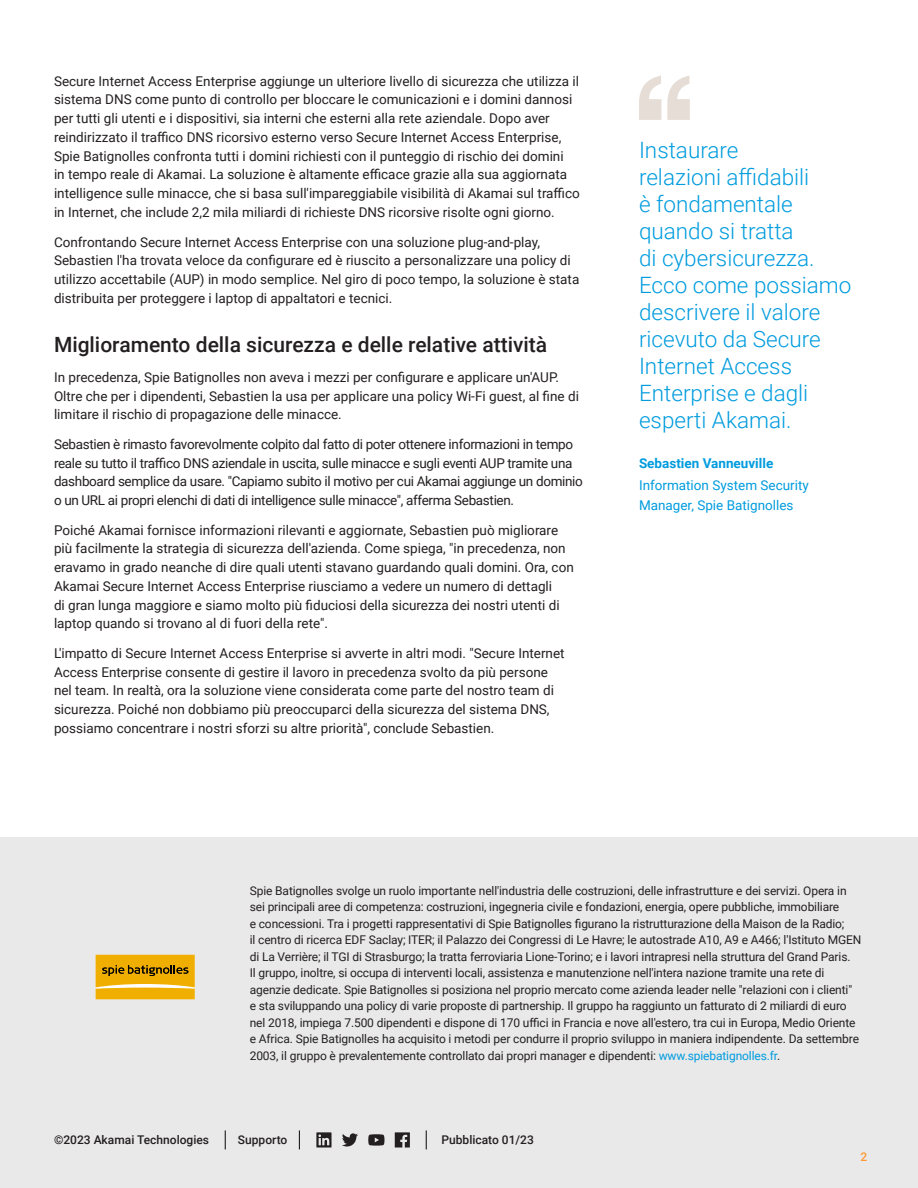
<style>
.page{position:relative;width:918px;height:1188px;background:#fff}
.page>*{position:absolute;margin:0;border:0;box-sizing:border-box;transform-origin:0 0}
.ACS___Pull_Quote{font:300 22.5px/27px "Roboto";color:#009cde}
.ACS___H1{font:500 21px "Roboto";color:#231f20}
.ACS___Body{font:13.5px/18.8px "Roboto";color:#231f20}
.ACS___Body-2{font:13.5px/18.8px "Roboto";letter-spacing:-.025em;color:#231f20}
.ACS___Pull_Quote_-_T{font:13.5px/19.5px "Roboto";color:#009cde}
.ACS___Pull_Quote_-_N{font:700 13.5px "Roboto";color:#009cde}
.ACS___Concluding_Par{font:12px/16.5px "Roboto";letter-spacing:-.01em;color:#231f20}
.ACS___Footer{font:500 12px "Roboto";color:#231f20}
.ACS___Concluding_Par-2{font:500 12px "Roboto";color:#231f20}
.t1{font:500 12px "Roboto";color:#f93}
.s1{color:#009cde}
</style>
<div class="page">
<svg style="left:639px;top:76px;width:51px;height:44px"></svg>
<div style="left:0;top:837px;width:918px;height:351px;background:#e9e9ea"></div>
<svg style="left:299px;top:1130px;width:1px;height:19px"></svg>
<svg style="left:225px;top:1130px;width:1px;height:19px"></svg>
<svg style="left:426px;top:1130px;width:1px;height:19px"></svg>
<svg style="left:368px;top:1134px;width:16px;height:12px"></svg>
<svg style="left:316px;top:1132px;width:16px;height:16px"></svg>
<svg style="left:395px;top:1132px;width:15px;height:16px"></svg>
<svg style="left:342px;top:1133px;width:16px;height:14px"></svg>
<svg style="left:96px;top:955px;width:99px;height:44px;background:#dfa711"></svg>
<p class="ACS___Body" style="left:54px;top:71px;width:527px">Secure Internet Access Enterprise aggiunge un ulteriore livello di sicurezza che utilizza il sistema DNS come punto di controllo per bloccare le comunicazioni e i domini dannosi per tutti gli utenti e i dispositivi, sia interni che esterni alla rete aziendale. Dopo aver reindirizzato il traffico DNS ricorsivo esterno verso Secure Internet Access Enterprise, Spie Batignolles confronta tutti i domini richiesti con il punteggio di rischio dei domini<br>in tempo reale di Akamai. La soluzione è altamente efficace grazie alla sua aggiornata intelligence sulle minacce, che si basa sull'impareggiabile visibilità di Akamai sul traffico in Internet, che include 2,2 mila miliardi di richieste DNS ricorsive risolte ogni giorno.</p>
<p class="ACS___Body" style="left:54px;top:232px;width:527px">Confrontando Secure Internet Access Enterprise con una soluzione plug-and-play, Sebastien l'ha trovata veloce da configurare ed è riuscito a personalizzare una policy di utilizzo accettabile (AUP) in modo semplice. Nel giro di poco tempo, la soluzione è stata distribuita per proteggere i laptop di appaltatori e tecnici.</p>
<p class="ACS___H1" style="left:54px;top:330px;width:495px">Miglioramento della sicurezza e delle relative attività</p>
<p class="ACS___Body" style="left:54px;top:367px;width:526px">In precedenza, Spie Batignolles non aveva i mezzi per configurare e applicare un'AUP.<br>Oltre che per i dipendenti, Sebastien la usa per applicare una policy Wi-Fi guest, al fine di limitare il rischio di propagazione delle minacce.</p>
<p class="ACS___Body-2" style="left:54px;top:434px;width:530px">Sebastien è rimasto favorevolmente colpito dal fatto di poter ottenere informazioni in tempo reale su tutto il traffico DNS aziendale in uscita, sulle minacce e sugli eventi AUP tramite una dashboard semplice da usare. "Capiamo subito il motivo per cui Akamai aggiunge un dominio o un URL ai propri elenchi di dati di intelligence sulle minacce", afferma Sebastien.</p>
<p class="ACS___Body" style="left:54px;top:520px;width:521px">Poiché Akamai fornisce informazioni rilevanti e aggiornate, Sebastien può migliorare più facilmente la strategia di sicurezza dell'azienda. Come spiega, "in precedenza, non eravamo in grado neanche di dire quali utenti stavano guardando quali domini. Ora, con Akamai Secure Internet Access Enterprise riusciamo a vedere un numero di dettagli<br>di gran lunga maggiore e siamo molto più fiduciosi della sicurezza dei nostri utenti di laptop quando si trovano al di fuori della rete".</p>
<p class="ACS___Body" style="left:54px;top:643px;width:512px">L'impatto di Secure Internet Access Enterprise si avverte in altri modi. "Secure Internet Access Enterprise consente di gestire il lavoro in precedenza svolto da più persone nel team. In realtà, ora la soluzione viene considerata come parte del nostro team di sicurezza. Poiché non dobbiamo più preoccuparci della sicurezza del sistema DNS, possiamo concentrare i nostri sforzi su altre priorità", conclude Sebastien.</p>
<p class="ACS___Pull_Quote" style="left:639px;top:136px;width:214px">Instaurare<br>relazioni affidabili<br>è fondamentale quando si tratta<br>di cybersicurezza.<br>Ecco come possiamo descrivere il valore ricevuto da Secure<br>Internet Access<br>Enterprise e dagli esperti Akamai.</p>
<p class="ACS___Pull_Quote_-_N" style="left:639px;top:454px;width:136px">Sebastien Vanneuville</p>
<p class="ACS___Pull_Quote_-_T" style="left:639px;top:475px;width:171px">Information System Security<br>Manager, Spie Batignolles</p>
<p class="ACS___Concluding_Par" style="left:250px;top:882px;width:613px">Spie Batignolles svolge un ruolo importante nell'industria delle costruzioni, delle infrastrutture e dei servizi. Opera in sei principali aree di competenza: costruzioni, ingegneria civile e fondazioni, energia, opere pubbliche, immobiliare<br>e concessioni. Tra i progetti rappresentativi di Spie Batignolles figurano la ristrutturazione della Maison de la Radio;<br>il centro di ricerca EDF Saclay; ITER; il Palazzo dei Congressi di Le Havre; le autostrade A10, A9 e A466; l'Istituto MGEN di La Verrière; il TGI di Strasburgo; la tratta ferroviaria Lione-Torino; e i lavori intrapresi nella struttura del Grand Paris.<br>Il gruppo, inoltre, si occupa di interventi locali, assistenza e manutenzione nell'intera nazione tramite una rete di agenzie dedicate. Spie Batignolles si posiziona nel proprio mercato come azienda leader nelle "relazioni con i clienti" e sta sviluppando una policy di varie proposte di partnership. Il gruppo ha raggiunto un fatturato di 2 miliardi di euro nel 2018, impiega 7.500 dipendenti e dispone di 170 uffici in Francia e nove all'estero, tra cui in Europa, Medio Oriente e Africa. Spie Batignolles ha acquisito i metodi per condurre il proprio sviluppo in maniera indipendente. Da settembre 2003, il gruppo è prevalentemente controllato dai propri manager e dipendenti: <span class="s1">www.spiebatignolles.fr</span>.</p>
<p class="ACS___Footer" style="left:54px;top:1132px;width:157px">©2023 Akamai Technologies</p>
<p class="ACS___Footer" style="left:238px;top:1132px;width:51px">Supporto</p>
<p class="ACS___Concluding_Par-2" style="left:441px;top:1132px;width:94px">Pubblicato 01/23</p>
<p class="t1" style="left:860px;top:1148px;width:8px">2</p>
</div>
